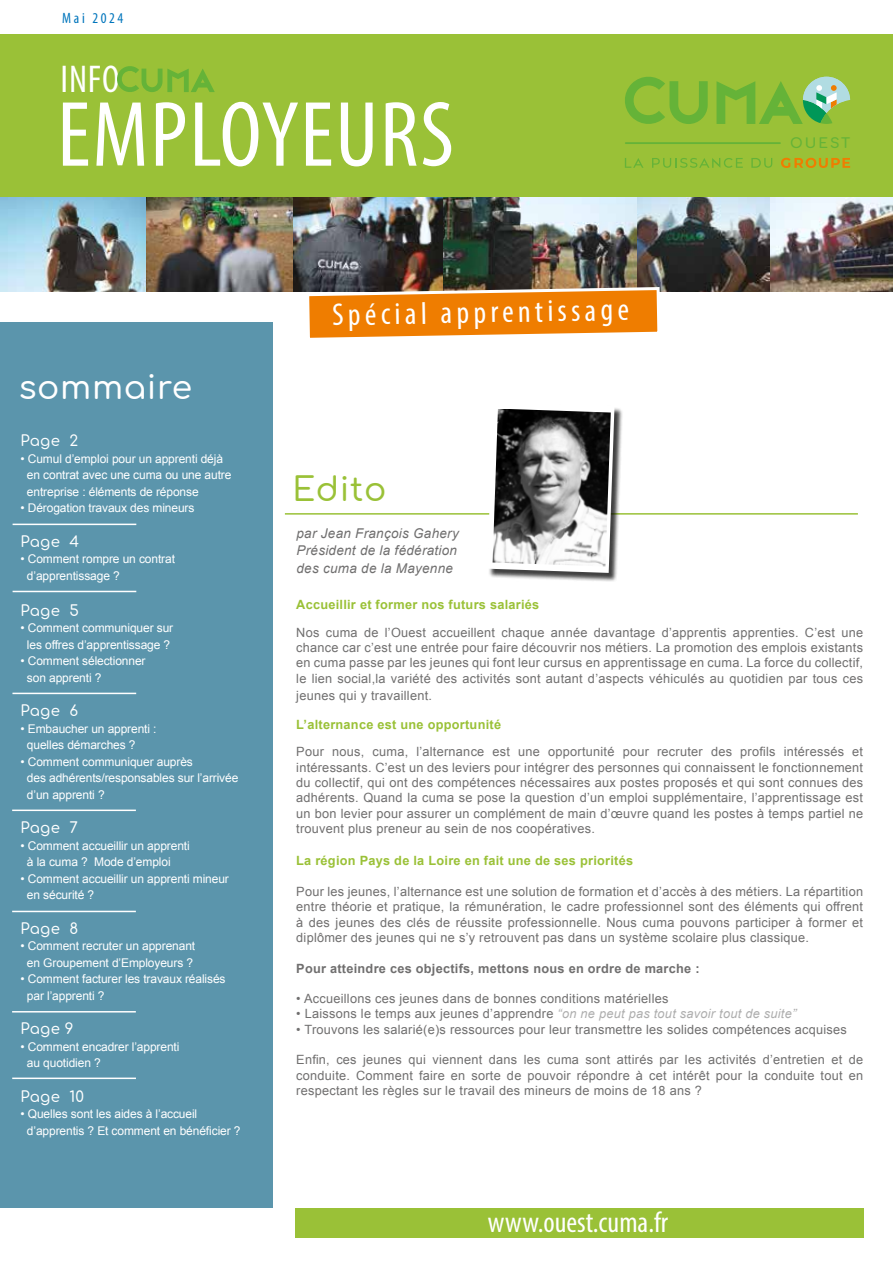
<style>
.page{position:relative;width:893px;height:1263px;background:#fff}
.page>*{position:absolute;margin:0;border:0;box-sizing:border-box;transform-origin:0 0}
.t1{font:condensed 93.6px "Myriad Pro";letter-spacing:.02em;color:#fff}
.t2{font:condensed 38.85px "Myriad Pro";color:#fff}
.t3{font:500 33px "Comfortaa";letter-spacing:.02em;color:#fff}
.t4{font:500 33px "Comfortaa";letter-spacing:.02em;color:#9ac137}
.t5{font:condensed 31.5px "Myriad Pro";color:#fff}
.t6{font:condensed 29.4px "Myriad Pro";color:#fff}
.t7{font:500 15px "Comfortaa";letter-spacing:.02em;color:#fff}
.t8{font:condensed 15px "Myriad Pro";letter-spacing:.175em;color:#0075bc}
.t9{font:700 13.8px "Comfortaa";letter-spacing:.15em;color:#65b338}
.t10{font:italic 13.5px/17.2px "Arial";letter-spacing:.02em;color:#706f6f}
.t11{font:12.75px/15.3px "Arial";letter-spacing:.02em;color:#706f6f;text-align:justify}
.t12{font:700 12.75px "Arial";letter-spacing:.02em;color:#9ac137}
.t13{font:700 12.75px "Arial";letter-spacing:.02em;color:#706f6f}
.t14{font:12px/16.5px "Arial";letter-spacing:-.01em;color:#fff}
.s1{font-style:italic;color:#aeaeae}
</style>
<div class="page">
<img style="left:770px;top:197px;width:123px;height:95px">
<img style="left:293px;top:197px;width:477px;height:95px">
<img style="left:0;top:197px;width:293px;height:95px">
<div style="left:0;top:35px;width:893px;height:162px;background:#9ac137"></div>
<div style="left:295px;top:1208px;width:568px;height:30px;background:#9ac137"></div>
<svg style="left:625px;top:76px;width:83px;height:48px"></svg>
<svg style="left:716px;top:77px;width:134px;height:47px"></svg>
<hr style="left:626px;top:142px;width:154px;height:2px;background:#65b338">
<svg style="left:781px;top:158px;width:69px;height:10px"></svg>
<svg style="left:751px;top:158px;width:21px;height:10px"></svg>
<svg style="left:652px;top:158px;width:91px;height:10px"></svg>
<svg style="left:625px;top:158px;width:18px;height:10px"></svg>
<svg style="left:117px;top:66px;width:98px;height:26px"></svg>
<hr style="left:285px;top:513px;width:573px;height:2px;background:#9ac137">
<div style="left:488px;top:403px;width:135px;height:179px;background:#000;opacity:.75"></div>
<svg style="left:486px;top:403px;width:130px;height:171px"></svg>
<svg style="left:305px;top:285px;width:357px;height:53px;background:#e28a29"></svg>
<div style="left:0;top:322px;width:272px;height:886px;background:#5b95ac"></div>
<hr style="left:13px;top:591px;width:123px;height:1px;background:#fff">
<hr style="left:13px;top:524px;width:123px;height:1px;background:#fff">
<hr style="left:12px;top:693px;width:124px;height:1px;background:#fff">
<hr style="left:12px;top:911px;width:124px;height:1px;background:#fff">
<hr style="left:12px;top:809px;width:124px;height:2px;background:#fff">
<hr style="left:12px;top:1011px;width:124px;height:1px;background:#fff">
<hr style="left:12px;top:1077px;width:124px;height:2px;background:#fff">
<p class="t8" style="left:62px;top:9px;width:63px">Mai 2024</p>
<h2 class="t2" style="left:61px;top:56px;width:60px">INFO</h2>
<h1 class="t1" style="left:57px;top:78px;width:398px">EMPLOYEURS</h1>
<h3 class="t3" style="left:19px;top:357px;width:175px">sommaire</h3>
<h3 class="t5" style="left:332px;top:296px;width:298px;rotate:-1deg">Spécial apprentissage</h3>
<p class="t9" style="left:790px;top:130px;width:62px">OUEST</p>
<p class="t7" style="left:21px;top:427px;width:59px">Page 2</p>
<p class="t14" style="left:27px;top:450px;width:206px;text-indent:-6px">• Cumul d’emploi pour un apprenti déjà en contrat avec une cuma ou une autre entreprise : éléments de réponse</p>
<p class="t14" style="left:21px;top:500px;width:175px">• Dérogation travaux des mineurs</p>
<p class="t7" style="left:21px;top:528px;width:60px">Page 4</p>
<p class="t14" style="left:27px;top:551px;width:150px;text-indent:-6px">• Comment rompre un contrat d’apprentissage ?</p>
<p class="t7" style="left:21px;top:597px;width:60px">Page 5</p>
<p class="t14" style="left:21px;top:620px;width:154px;text-align:center">• Comment communiquer sur les offres d’apprentissage ?</p>
<p class="t14" style="left:27px;top:653px;width:120px;text-indent:-6px">• Comment sélectionner son apprenti ?</p>
<p class="t7" style="left:21px;top:697px;width:59px">Page 6</p>
<p class="t14" style="left:27px;top:720px;width:131px;text-indent:-6px">• Embaucher un apprenti : quelles démarches ?</p>
<p class="t14" style="left:27px;top:753px;width:213px;text-indent:-6px">• Comment communiquer auprès<br>des adhérents/responsables sur l’arrivée d’un apprenti ?</p>
<p class="t7" style="left:21px;top:814px;width:59px">Page 7</p>
<p class="t14" style="left:27px;top:837px;width:164px;text-indent:-6px">• Comment accueillir un apprenti à la cuma ? Mode d’emploi</p>
<p class="t14" style="left:27px;top:870px;width:203px;text-indent:-6px">• Comment accueillir un apprenti mineur en sécurité ?</p>
<p class="t7" style="left:21px;top:915px;width:59px">Page 8</p>
<p class="t14" style="left:21px;top:938px;width:176px;text-align:center">• Comment recruter un apprenant en Groupement d’Employeurs ?</p>
<p class="t14" style="left:27px;top:971px;width:200px;text-indent:-6px">• Comment facturer les travaux réalisés par l’apprenti ?</p>
<p class="t7" style="left:21px;top:1015px;width:55px">Page 9</p>
<p class="t14" style="left:27px;top:1038px;width:154px;text-indent:-6px">• Comment encadrer l’apprenti au quotidien ?</p>
<p class="t7" style="left:21px;top:1083px;width:65px">Page 10</p>
<p class="t14" style="left:27px;top:1106px;width:215px;text-indent:-6px">• Quelles sont les aides à l’accueil d’apprentis ? Et comment en bénéficier ?</p>
<h3 class="t4" style="left:292px;top:459px;width:96px">Edito</h3>
<p class="t10" style="left:297px;top:525px;width:164px">par Jean François Gahery<br>Président de la fédération des cuma de la Mayenne</p>
<p class="t12" style="left:296px;top:596px;width:245px">Accueillir et former nos futurs salariés</p>
<p class="t11" style="left:296px;top:625px;width:568px">Nos cuma de l’Ouest accueillent chaque année davantage d’apprentis apprenties. C’est une chance car c’est une entrée pour faire découvrir nos métiers. La promotion des emplois existants en cuma passe par les jeunes qui font leur cursus en apprentissage en cuma. La force du collectif, le lien social,la variété des activités sont autant d’aspects véhiculés au quotidien par tous ces</p>
<p class="t11" style="left:296px;top:688px;width:137px">jeunes qui y travaillent.</p>
<p class="t12" style="left:296px;top:716px;width:206px">L’alternance est une opportunité</p>
<p class="t11" style="left:296px;top:744px;width:568px">Pour nous, cuma, l’alternance est une opportunité pour recruter des profils intéressés et intéressants. C’est un des leviers pour intégrer des personnes qui connaissent le fonctionnement du collectif, qui ont des compétences nécessaires aux postes proposés et qui sont connues des adhérents. Quand la cuma se pose la question d’un emploi supplémentaire, l’apprentissage est un bon levier pour assurer un complément de main d’œuvre quand les postes à temps partiel ne trouvent plus preneur au sein de nos coopératives.</p>
<p class="t12" style="left:296px;top:852px;width:338px">La région Pays de la Loire en fait une de ses priorités</p>
<p class="t11" style="left:296px;top:884px;width:568px">Pour les jeunes, l’alternance est une solution de formation et d’accès à des métiers. La répartition entre théorie et pratique, la rémunération, le cadre professionnel sont des éléments qui offrent à des jeunes des clés de réussite professionnelle. Nous cuma pouvons participer à former et diplômer des jeunes qui ne s’y retrouvent pas dans un système scolaire plus classique.</p>
<p class="t13" style="left:296px;top:959px;width:405px">Pour atteindre ces objectifs, mettons nous en ordre de marche :</p>
<p class="t11" style="left:296px;top:991px;width:374px">• Accueillons ces jeunes dans de bonnes conditions matérielles</p>
<p class="t11" style="left:296px;top:1006px;width:502px">• Laissons le temps aux jeunes d’apprendre <span class="s1">“on ne peut pas tout savoir tout de suite”</span></p>
<p class="t11" style="left:296px;top:1022px;width:552px">• Trouvons les salarié(e)s ressources pour leur transmettre les solides compétences acquises</p>
<p class="t11" style="left:296px;top:1052px;width:568px">Enfin, ces jeunes qui viennent dans les cuma sont attirés par les activités d’entretien et de conduite. Comment faire en sorte de pouvoir répondre à cet intérêt pour la conduite tout en respectant les règles sur le travail des mineurs de moins de 18 ans ?</p>
<h3 class="t6" style="left:488px;top:1205px;width:182px">www.ouest.cuma.fr</h3>
</div>
